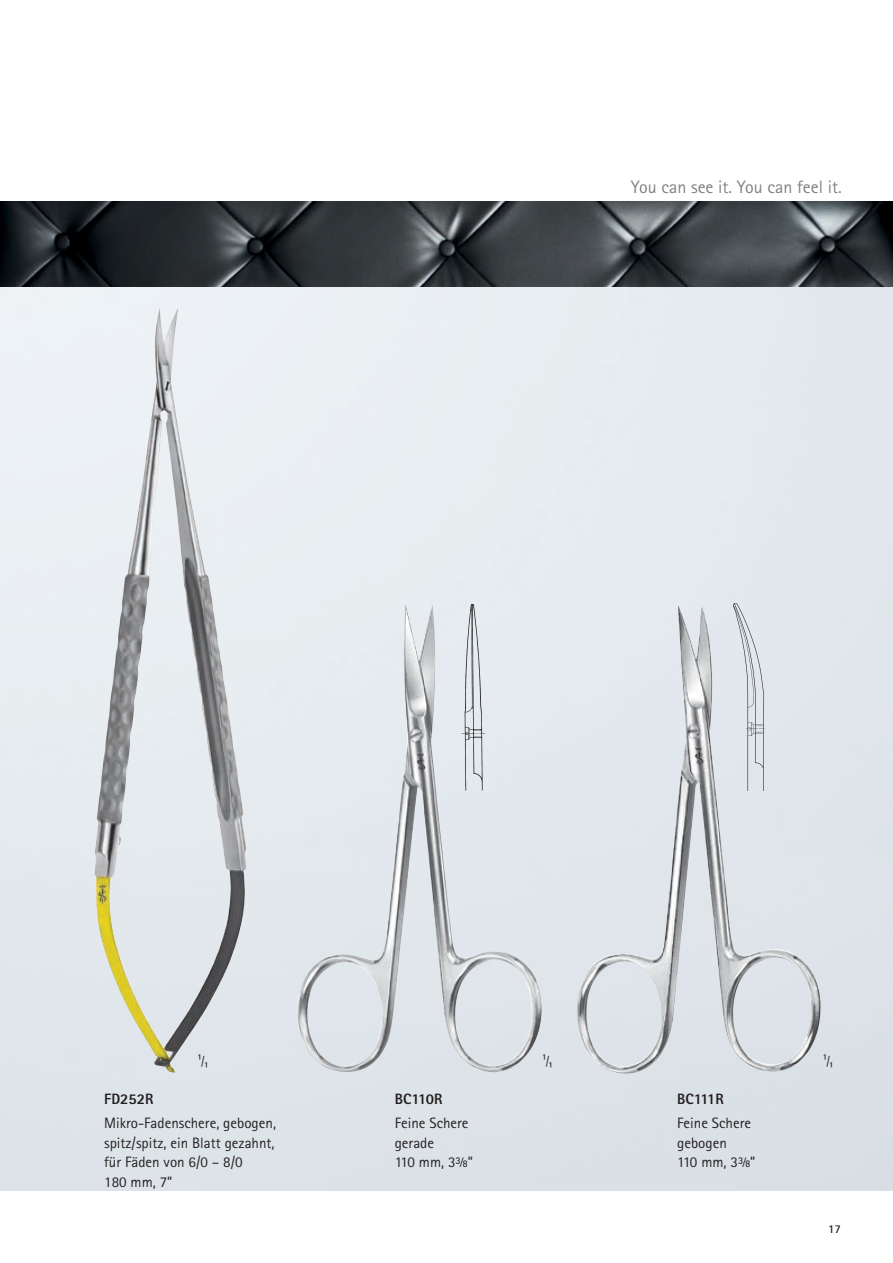
<style>
.page{position:relative;width:893px;height:1263px;background:#fff}
.page>*{position:absolute;margin:0;border:0;box-sizing:border-box;transform-origin:0 0}
.t1{font:18px "Rotis Sans Serif Pro";color:#808285}
.t2{font:15px/19.5px "Rotis Sans Serif Pro";color:#231f20}
.t3{font:800 15px "Rotis Sans Serif Pro";color:#231f20}
.t4{font:700 12px "Rotis Sans Serif Pro";color:#231f20}
.s1{font-weight:400}
</style>
<div class="page">
<img style="left:0;top:287px;width:893px;height:904px">
<img style="left:95px;top:308px;width:152px;height:765px">
<img style="left:297px;top:604px;width:245px;height:468px">
<img style="left:577px;top:604px;width:244px;height:469px">
<img style="left:0;top:202px;width:893px;height:85px">
<img style="left:462px;top:604px;width:24px;height:187px">
<img style="left:733px;top:604px;width:32px;height:187px">
<p class="t1" style="left:631px;top:176px;width:213px">You can see it. You can feel it.</p>
<p class="t4" style="left:198px;top:1052px;width:12px">¹<span class="s1">/</span>₁</p>
<p class="t3" style="left:104px;top:1090px;width:51px">FD252R</p>
<p class="t2" style="left:104px;top:1113px;width:173px">Mikro-Fadenschere, gebogen, spitz/spitz, ein Blatt gezahnt, für Fäden von 6/0 – 8/0<br>180 mm, 7”</p>
<p class="t3" style="left:395px;top:1090px;width:49px">BC110R</p>
<p class="t2" style="left:395px;top:1113px;width:80px">Feine Schere gerade<br>110 mm, 3⅜”</p>
<p class="t4" style="left:542px;top:1052px;width:12px">¹<span class="s1">/</span>₁</p>
<p class="t4" style="left:823px;top:1052px;width:12px">¹<span class="s1">/</span>₁</p>
<p class="t3" style="left:677px;top:1090px;width:48px">BC111R</p>
<p class="t2" style="left:677px;top:1113px;width:80px">Feine Schere gebogen<br>110 mm, 3⅜”</p>
<p class="t4" style="left:828px;top:1221px;width:14px">17</p>
</div>
